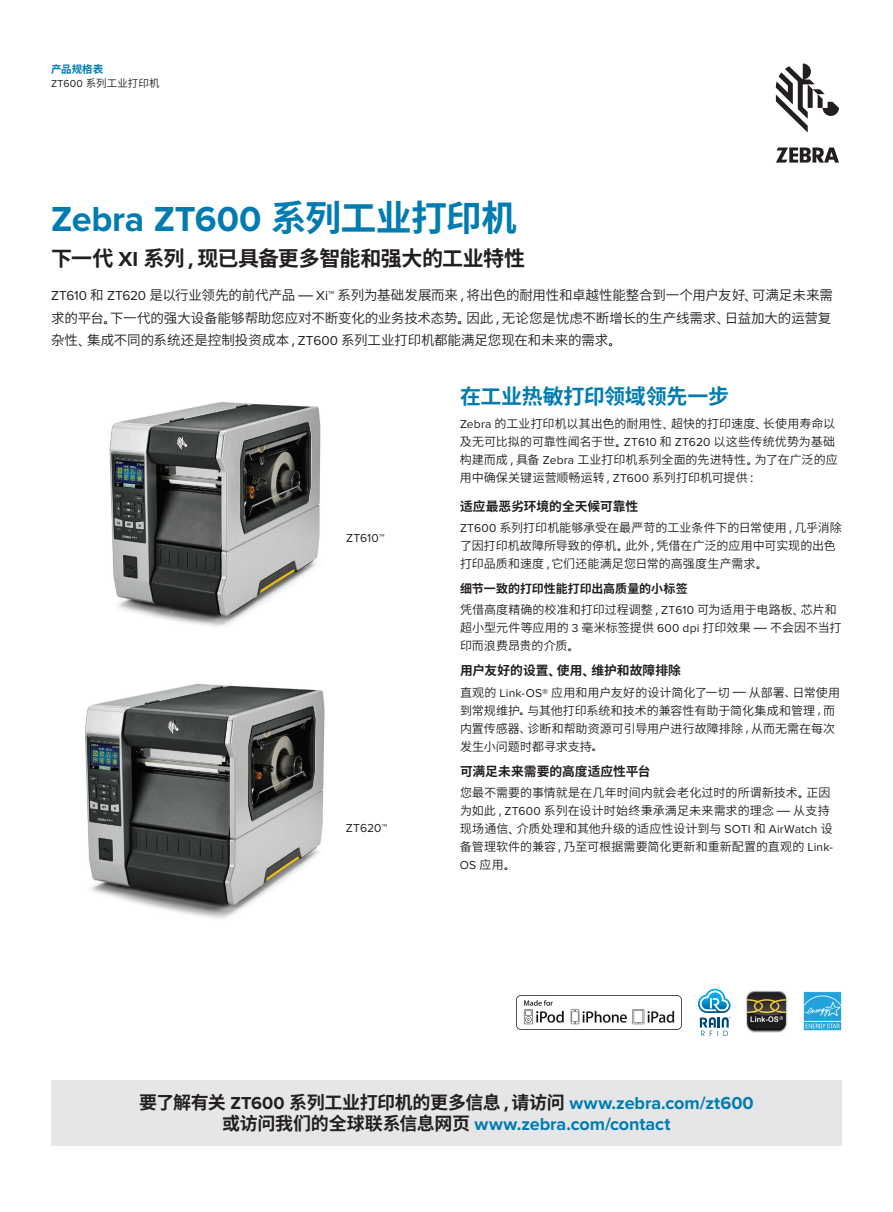
<style>
.page{position:relative;width:893px;height:1212px;background:#fff}
.page>*{position:absolute;margin:0;border:0;box-sizing:border-box;transform-origin:0 0}
.t1{font:700 36px "Proxima Nova";letter-spacing:-.005em;color:#007cb1}
.t2{font:700 21px "Source Han Sans CN";letter-spacing:-.025em;color:#231f20}
.t3{font:700 21px "Source Han Sans CN";letter-spacing:-.015em;color:#007cb1}
.t4{font:700 18px "Source Han Sans CN";letter-spacing:-.025em;color:#231f20}
.t5{font:700 18px "Proxima Nova";color:#007cb1}
.t6{font:13.5px/22.5px "Source Han Sans CN";letter-spacing:-.01em;color:#231f20;text-align:justify}
.t7{font:700 12.75px "Source Han Sans CN";color:#231f20}
.t8{font:12px/18px "Source Han Sans CN";letter-spacing:.005em;color:#231f20}
.t9{font:12px "Proxima Nova";color:#231f20}
.t10{font:10.5px/14.2px "Source Han Sans CN";letter-spacing:.005em;color:#231f20}
.s1{font-weight:700;color:#007cb1}
.s2{font-family:"Proxima Nova"}
.s3{font-family:"Source Han Sans CN"}
.s4{font-family:"Microsoft Ya Hei"}
.s5{font-weight:700}
.s6{font-family:"Proxima Nova";color:#007cb1}
.s7{font-family:"Source Han Sans CN";color:#231f20}
</style>
<div class="page">
<img style="left:85px;top:683px;width:240px;height:236px">
<img style="left:109px;top:401px;width:212px;height:226px">
<svg style="left:698px;top:989px;width:33px;height:47px"></svg>
<img style="left:804px;top:991px;width:38px;height:39px">
<img style="left:746px;top:990px;width:42px;height:42px">
<img style="left:516px;top:995px;width:165px;height:35px">
<div style="left:51px;top:1080px;width:791px;height:66px;background:#e6e6e8"></div>
<svg style="left:776px;top:64px;width:63px;height:69px"></svg>
<svg style="left:776px;top:147px;width:63px;height:16px"></svg>
<p class="t10" style="left:51px;top:62px;width:110px"><span class="s1">产品规格表<br></span><span class="s2">ZT600</span> 系列工业打印机</p>
<h1 class="t1" style="left:51px;top:198px;width:468px">Zebra ZT600 <span class="s3">系列工业打印机</span></h1>
<h2 class="t2" style="left:51px;top:246px;width:476px">下一代 <span class="s2">XI</span> 系列<span class="s4">，</span>现已具备更多智能和强大的工业特性</h2>
<p class="t6" style="left:51px;top:284px;width:783px"><span class="s2">ZT610</span> 和 <span class="s2">ZT620</span> 是以行业领先的前代产品 <span class="s4">—</span> <span class="s2">Xi™</span> 系列为基础发展而来<span class="s4">，</span>将出色的耐用性和卓越性能整合到一个用户友好<span class="s4">、</span>可满足未来需求的平台<span class="s4">。</span>下一代的强大设备能够帮助您应对不断变化的业务技术态势<span class="s4">。</span>因此<span class="s4">，</span>无论您是忧虑不断增长的生产线需求<span class="s4">、</span>日益加大的运营复杂性<span class="s4">、</span>集成不同的系统还是控制投资成本<span class="s4">，</span><span class="s2">ZT600</span> 系列工业打印机都能满足您现在和未来的需求<span class="s4">。</span></p>
<p class="t9" style="left:346px;top:531px;width:40px">ZT610™</p>
<p class="t9" style="left:346px;top:821px;width:43px">ZT620™</p>
<h2 class="t3" style="left:460px;top:384px;width:271px">在工业热敏打印领域领先一步</h2>
<p class="t8" style="left:460px;top:415px;width:379px"><span class="s2">Zebra</span> 的工业打印机以其出色的耐用性<span class="s4">、</span>超快的打印速度<span class="s4">、</span>长使用寿命以及无可比拟的可靠性闻名于世<span class="s4">。</span><span class="s2">ZT610</span> 和 <span class="s2">ZT620</span> 以这些传统优势为基础构建而成<span class="s4">，</span>具备 <span class="s2">Zebra</span> 工业打印机系列全面的先进特性<span class="s4">。</span>为了在广泛的应用中确保关键运营顺畅运转<span class="s4">，</span><span class="s2">ZT600</span> 系列打印机可提供<span class="s4">：</span></p>
<p class="t7" style="left:460px;top:499px;width:180px">适应最恶劣环境的全天候可靠性</p>
<p class="t8" style="left:460px;top:519px;width:383px"><span class="s2">ZT600</span> 系列打印机能够承受在最严苛的工业条件下的日常使用<span class="s4">，</span>几乎消除了因打印机故障所导致的停机<span class="s4">。</span>此外<span class="s4">，</span>凭借在广泛的应用中可实现的出色打印品质和速度<span class="s4">，</span>它们还能满足您日常的高强度生产需求<span class="s4">。</span></p>
<p class="t8" style="left:460px;top:578px;width:378px;line-height:21.5px"><span class="s5">细节一致的打印性能打印出高质量的小标签<br></span>凭借高度精确的校准和打印过程调整<span class="s4">，</span><span class="s2">ZT610</span> 可为适用于电路板<span class="s4">、</span>芯片和</p>
<p class="t8" style="left:460px;top:619px;width:383px">超小型元件等应用的 <span class="s2">3</span> 毫米标签提供 <span class="s2">600 dpi</span> 打印效果 <span class="s4">—</span> 不会因不当打印而浪费昂贵的介质<span class="s4">。</span></p>
<p class="t7" style="left:460px;top:663px;width:222px">用户友好的设置<span class="s4">、</span>使用<span class="s4">、</span>维护和故障排除</p>
<p class="t8" style="left:460px;top:684px;width:382px">直观的 <span class="s2">Link-OS®</span> 应用和用户友好的设计简化了一切 <span class="s4">—</span> 从部署<span class="s4">、</span>日常使用到常规维护<span class="s4">。</span>与其他打印系统和技术的兼容性有助于简化集成和管理<span class="s4">，</span>而内置传感器<span class="s4">、</span>诊断和帮助资源可引导用户进行故障排除<span class="s4">，</span>从而无需在每次发生小问题时都寻求支持<span class="s4">。</span></p>
<p class="t7" style="left:460px;top:764px;width:192px">可满足未来需要的高度适应性平台</p>
<p class="t8" style="left:460px;top:784px;width:375px">您最不需要的事情就是在几年时间内就会老化过时的所谓新技术<span class="s4">。</span>正因为如此<span class="s4">，</span><span class="s2">ZT600</span> 系列在设计时始终秉承满足未来需求的理念 <span class="s4">—</span> 从支持现场通信<span class="s4">、</span>介质处理和其他升级的适应性设计到与 <span class="s2">SOTI</span> 和 <span class="s2">AirWatch</span> 设备管理软件的兼容<span class="s4">，</span>乃至可根据需要简化更新和重新配置的直观的 <span class="s2">Link-</span></p>
<p class="t9" style="left:460px;top:858px;width:57px">OS <span class="s3">应用</span><span class="s4">。</span></p>
<h3 class="t4" style="left:139px;top:1092px;width:616px">要了解有关 <span class="s2">ZT600</span> 系列工业打印机的更多信息<span class="s4">，</span>请访问 <span class="s6">www.zebra.com/zt600</span></h3>
<h3 class="t5" style="left:222px;top:1113px;width:450px"><span class="s7">或访问我们的全球联系信息网页</span> www.zebra.com/contact</h3>
</div>
